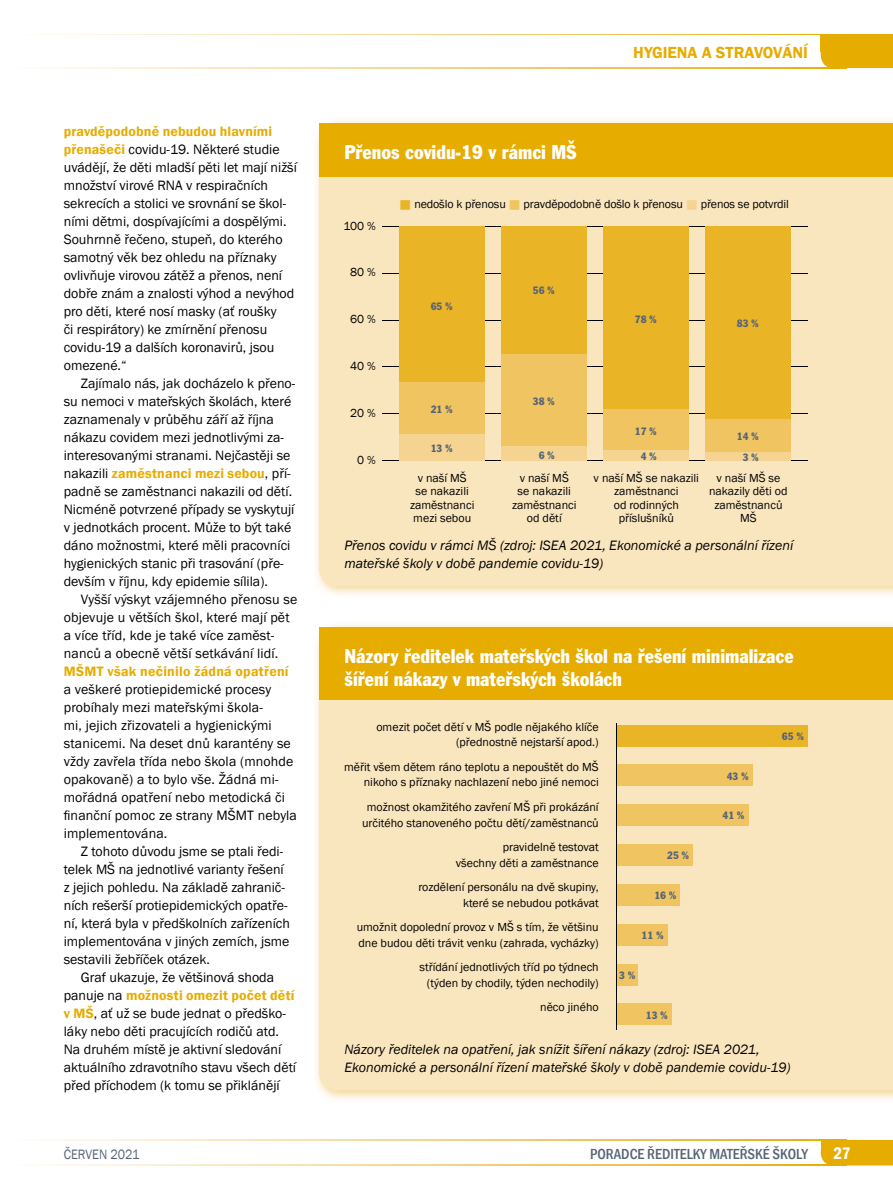
<style>
.page{position:relative;width:893px;height:1191px;background:#fff}
.page>*{position:absolute;margin:0;border:0;box-sizing:border-box;transform-origin:0 0}
.t1{font:condensed 19.5px/22.5px "Franklin Gothic AT";color:#fff}
.t2{font:600 condensed 17.25px "Franklin Gothic";color:#fff}
.t3{font:600 16.5px "Franklin Gothic";color:#e7ac00}
.t4{font:500 condensed 15px "Franklin Gothic";color:#566478}
.t5{font:13.95px/18px "Franklin Gothic";color:#000}
.t6{font:italic 13.95px/18px "Franklin Gothic";color:#000}
.t7{font:600 13.95px "Franklin Gothic";letter-spacing:.02em;color:#e7ac00}
.t8{font:13.95px "Franklin Gothic";color:#566478;scale:.9 1}
.t9{font:12px/13.5px "Franklin Gothic";color:#000;text-align:center}
.t10{font:condensed 10.5px "Franklin Gothic AT";color:#566478}
.s1{font-weight:600;color:#e7ac00}
.s2{color:#eab427}
.s3{color:#f0c460}
.s4{color:#f4d490}
</style>
<div class="page">
<svg style="left:44px;top:1140px;width:777px;height:1px"></svg>
<svg style="left:44px;top:1164px;width:777px;height:1px"></svg>
<svg style="left:44px;top:67px;width:777px;height:1px"></svg>
<svg style="left:44px;top:34px;width:777px;height:1px"></svg>
<div style="left:821px;top:1140px;width:72px;height:25px;background:#e7ac00"></div>
<div style="left:821px;top:1140px;width:12px;height:12px;background:#e7ac00"></div>
<div style="left:821px;top:34px;width:72px;height:34px;background:#e7ac00"></div>
<img style="left:316px;top:120px;width:577px;height:475px">
<div style="left:319px;top:176px;width:574px;height:410px;background:#f9e5be"></div>
<img style="left:316px;top:624px;width:577px;height:476px">
<div style="left:319px;top:700px;width:574px;height:390px;background:#f9e5be"></div>
<div style="left:319px;top:123px;width:574px;height:53px;background:#e7ac00"></div>
<div style="left:319px;top:627px;width:574px;height:73px;background:#e7ac00"></div>
<hr style="left:383px;top:226px;width:425px;height:1px;background:#000">
<hr style="left:383px;top:273px;width:425px;height:1px;background:#000">
<hr style="left:383px;top:320px;width:425px;height:1px;background:#000">
<hr style="left:383px;top:366px;width:425px;height:1px;background:#000">
<hr style="left:383px;top:413px;width:425px;height:1px;background:#000">
<hr style="left:383px;top:460px;width:425px;height:1px;background:#000">
<div style="left:706px;top:226px;width:85px;height:235px;background:#eab427"></div>
<div style="left:400px;top:226px;width:85px;height:235px;background:#eab427"></div>
<div style="left:502px;top:226px;width:85px;height:235px;background:#eab427"></div>
<div style="left:502px;top:354px;width:85px;height:107px;background:#f0c460"></div>
<div style="left:502px;top:446px;width:85px;height:15px;background:#f4d490"></div>
<div style="left:604px;top:226px;width:85px;height:235px;background:#eab427"></div>
<div style="left:604px;top:410px;width:85px;height:51px;background:#f0c460"></div>
<div style="left:604px;top:450px;width:85px;height:11px;background:#f4d490"></div>
<div style="left:400px;top:383px;width:85px;height:78px;background:#f0c460"></div>
<div style="left:400px;top:434px;width:85px;height:27px;background:#f4d490"></div>
<div style="left:706px;top:420px;width:85px;height:41px;background:#f0c460"></div>
<div style="left:706px;top:452px;width:85px;height:9px;background:#f4d490"></div>
<div style="left:617px;top:724px;width:191px;height:22px;background:#eab427"></div>
<div style="left:617px;top:764px;width:136px;height:22px;background:#f0c460"></div>
<div style="left:617px;top:804px;width:131px;height:22px;background:#f0c460"></div>
<div style="left:617px;top:844px;width:76px;height:22px;background:#f0c460"></div>
<div style="left:617px;top:1003px;width:55px;height:22px;background:#f0c460"></div>
<div style="left:617px;top:963px;width:21px;height:22px;background:#f0c460"></div>
<div style="left:617px;top:924px;width:51px;height:21px;background:#f0c460"></div>
<div style="left:617px;top:884px;width:63px;height:21px;background:#f0c460"></div>
<hr style="left:616px;top:723px;width:1px;height:306px;background:#000">
<p class="t3" style="left:633px;top:42px;width:176px">hygiena a stravování</p>
<p class="t5" style="left:64px;top:123px;width:235px"><span class="s1">pravděpodobně nebudou hlavními přenašeči</span> covidu-19. některé studie uvádějí, že děti mladší pěti let mají nižší množství virové rnA v respiračních sekrecích a stolici ve srovnání se škol&shy;ními dětmi, dospívajícími a dospělými.<br>Souhrnně řečeno, stupeň, do kterého samotný věk bez ohledu na příznaky ovlivňuje virovou zátěž a přenos, není dobře znám a znalosti výhod a nevýhod pro děti, které nosí masky (ať roušky<br>či respirátory) ke zmírnění přenosu covidu-19 a dalších koronavirů, jsou omezené.“</p>
<p class="t5" style="left:64px;top:375px;width:233px;text-indent:17px">Zajímalo nás, jak docházelo k přeno&shy;su nemoci v mateřských školách, které zaznamenaly v průběhu září až října nákazu covidem mezi jednotlivými za&shy;interesovanými stranami. nejčastěji se nakazili <span class="s1">zaměstnanci mezi sebou</span>, pří&shy;padně se zaměstnanci nakazili od dětí. nicméně potvrzené případy se vyskytují v jednotkách procent. Může to být také dáno možnostmi, které měli pracovníci hygienických stanic při trasování (pře&shy;devším v říjnu, kdy epidemie sílila).</p>
<p class="t5" style="left:64px;top:590px;width:235px;text-indent:17px">vyšší výskyt vzájemného přenosu se objevuje u větších škol, které mají pět a více tříd, kde je také více zaměst&shy;nanců a obecně větší setkávání lidí.</p>
<p class="t7" style="left:64px;top:663px;width:226px">MŠMT však nečinilo žádná opatření</p>
<p class="t5" style="left:64px;top:680px;width:235px">a veškeré protiepidemické procesy probíhaly mezi mateřskými škola-<br>mi, jejich zřizovateli a hygienickými stanicemi. na deset dnů karantény se vždy zavřela třída nebo škola (mnohde opakovaně) a to bylo vše. Žádná mi&shy;mořádná opatření nebo metodická či finanční pomoc ze strany MŠMT nebyla implementována.</p>
<p class="t5" style="left:64px;top:842px;width:228px;text-indent:17px">Z tohoto důvodu jsme se ptali ředi&shy;telek MŠ na jednotlivé varianty řešení z jejich pohledu. na základě zahranič&shy;ních rešerší protiepidemických opatře&shy;ní, která byla v předškolních zařízeních implementována v jiných zemích, jsme sestavili žebříček otázek.</p>
<p class="t5" style="left:64px;top:968px;width:234px;text-indent:17px">Graf ukazuje, že většinová shoda panuje na <span class="s1">možnosti omezit počet dětí v MŠ</span>, ať už se bude jednat o předško&shy;láky nebo děti pracujících rodičů atd. na druhém místě je aktivní sledování aktuálního zdravotního stavu všech dětí před příchodem (k tomu se přiklánějí</p>
<h1 class="t1" style="left:344px;top:140px;width:234px">Přenos covidu-19 v rámci MŠ</h1>
<p class="t9" style="left:344px;top:219px;width:34px">100 %</p>
<p class="t9" style="left:350px;top:266px;width:27px">80 %</p>
<p class="t9" style="left:350px;top:313px;width:27px">60 %</p>
<p class="t9" style="left:350px;top:359px;width:27px">40 %</p>
<p class="t9" style="left:350px;top:406px;width:27px">20 %</p>
<p class="t9" style="left:357px;top:453px;width:20px">0 %</p>
<p class="t9" style="left:399px;top:197px;width:391px"><span class="s2">■</span> nedošlo k přenosu <span class="s3">■</span> pravděpodobně došlo k přenosu <span class="s4">■</span> přenos se potvrdil</p>
<p class="t10" style="left:431px;top:299px;width:23px">65 %</p>
<p class="t10" style="left:431px;top:402px;width:23px">21 %</p>
<p class="t10" style="left:431px;top:442px;width:23px">13 %</p>
<p class="t9" style="left:410px;top:471px;width:66px">v naší MŠ<br>se nakazili zaměstnanci mezi sebou</p>
<p class="t10" style="left:533px;top:283px;width:23px">56 %</p>
<p class="t10" style="left:533px;top:394px;width:23px">38 %</p>
<p class="t10" style="left:539px;top:448px;width:17px">6 %</p>
<p class="t10" style="left:635px;top:312px;width:23px">78 %</p>
<p class="t10" style="left:737px;top:316px;width:23px">83 %</p>
<p class="t10" style="left:635px;top:424px;width:23px">17 %</p>
<p class="t10" style="left:737px;top:429px;width:23px">14 %</p>
<p class="t10" style="left:641px;top:450px;width:17px">4 %</p>
<p class="t10" style="left:743px;top:451px;width:17px">3 %</p>
<p class="t9" style="left:512px;top:471px;width:66px">v naší MŠ<br>se nakazili zaměstnanci od dětí</p>
<p class="t9" style="left:594px;top:471px;width:107px">v naší MŠ se nakazili zaměstnanci<br>od rodinných příslušníků</p>
<p class="t9" style="left:709px;top:471px;width:80px">v naší MŠ se nakazily děti od zaměstnanců<br>MŠ</p>
<p class="t6" style="left:344px;top:537px;width:450px">Přenos covidu v rámci MŠ (zdroj: ISEA 2021, Ekonomické a personální řízení mateřské školy v době pandemie covidu-19)</p>
<h1 class="t1" style="left:344px;top:644px;width:451px">Názory ředitelek mateřských škol na řešení minimalizace šíření nákazy v mateřských školách</h1>
<p class="t9" style="left:376px;top:719px;width:224px;line-height:15.8px;text-align:right">omezit počet dětí v MŠ podle nějakého klíče (přednostně nejstarší apod.)</p>
<p class="t9" style="left:344px;top:759px;width:256px;line-height:15.8px;text-align:right">měřit všem dětem ráno teplotu a nepouštět do MŠ nikoho s příznaky nachlazení nebo jiné nemoci</p>
<p class="t9" style="left:362px;top:799px;width:238px;line-height:15.8px">možnost okamžitého zavření MŠ při prokázání určitého stanoveného počtu dětí/zaměstnanců</p>
<p class="t9" style="left:456px;top:839px;width:144px;line-height:15.8px;text-align:right">pravidelně testovat<br>všechny děti a zaměstnance</p>
<p class="t9" style="left:418px;top:879px;width:182px;line-height:15.8px;text-align:right">rozdělení personálu na dvě skupiny, které se nebudou potkávat</p>
<p class="t9" style="left:357px;top:919px;width:244px;line-height:15.8px;text-align:left">umožnit dopolední provoz v MŠ s tím, že většinu dne budou děti trávit venku (zahrada, vycházky)</p>
<p class="t9" style="left:419px;top:959px;width:181px;line-height:15.8px;text-align:right">střídání jednotlivých tříd po týdnech (týden by chodily, týden nechodily)</p>
<p class="t9" style="left:540px;top:1000px;width:60px">něco jiného</p>
<p class="t10" style="left:667px;top:848px;width:23px">25 %</p>
<p class="t10" style="left:654px;top:888px;width:23px">16 %</p>
<p class="t10" style="left:642px;top:928px;width:23px">11 %</p>
<p class="t10" style="left:619px;top:968px;width:17px">3 %</p>
<p class="t10" style="left:646px;top:1008px;width:23px">13 %</p>
<p class="t10" style="left:727px;top:769px;width:23px">43 %</p>
<p class="t10" style="left:722px;top:809px;width:23px">41 %</p>
<p class="t10" style="left:782px;top:729px;width:23px">65 %</p>
<p class="t6" style="left:344px;top:1041px;width:448px">Názory ředitelek na opatření, jak snížit šíření nákazy (zdroj: ISEA 2021,<br>Ekonomické a personální řízení mateřské školy v době pandemie covidu-19)</p>
<p class="t8" style="left:64px;top:1145px;width:86px">červen 2021</p>
<p class="t4" style="left:590px;top:1144px;width:219px">PORADCE ŘEDITELKY MATEŘSKÉ ŠKOLY</p>
<p class="t2" style="left:833px;top:1141px;width:19px">27</p>
</div>
